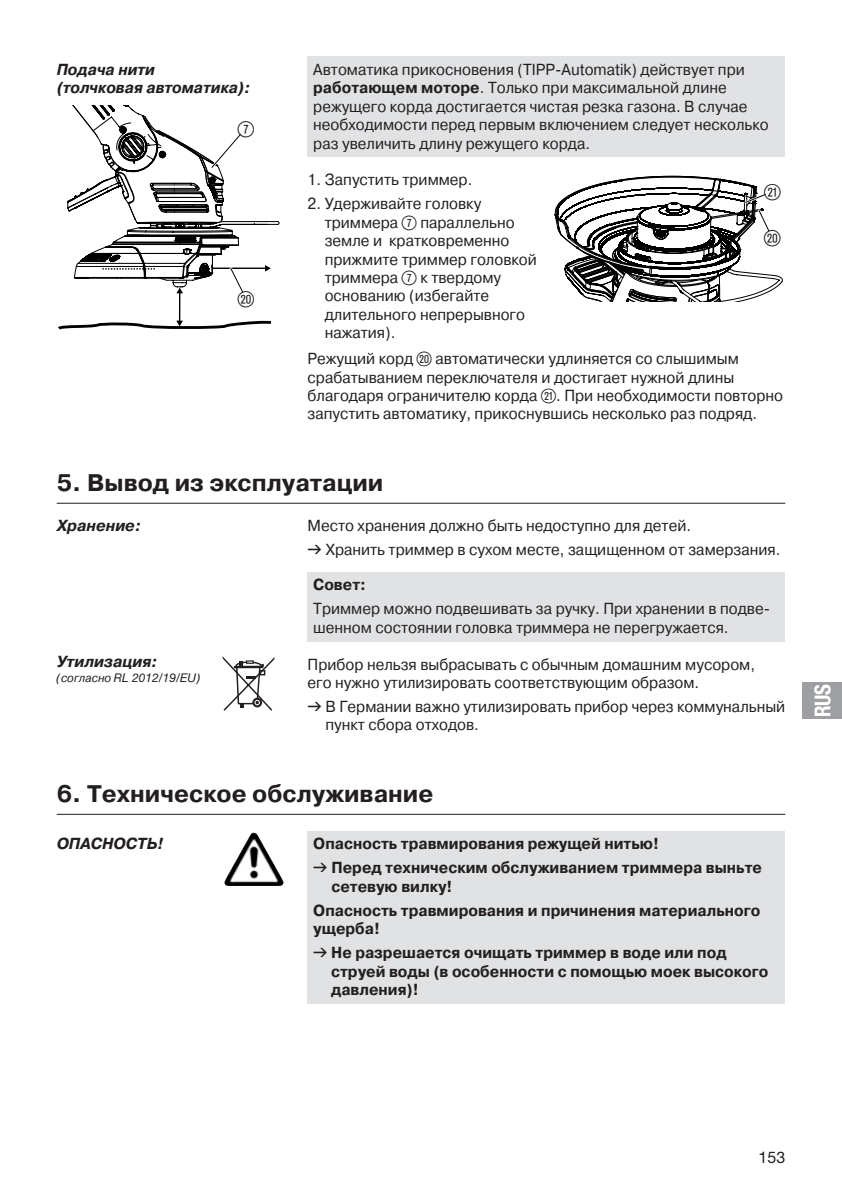
<style>
.page{position:relative;width:842px;height:1191px;background:#fff}
.page>*{position:absolute;margin:0;border:0;box-sizing:border-box;transform-origin:0 0}
.t1{font:24px "GARDENA Pro CYR Bold";color:#231f20}
.t2{font:22.2px/46px "Ziffernim Kreisund Quadrat BQ";color:#231f20}
.t3{font:22px "GARDENA Pro Bo Cond";color:#fff;scale:.95 1}
.t4{font:22px "Ziffernim Kreisund Quadrat BQ";color:#231f20}
.t5{font:16px/18.4px "GARDENA Pro CYR Regular";color:#231f20;scale:.95 1}
.t6{font:16px/24px "GARDENA Pro CYR Bold";color:#231f20;scale:.95 1}
.t7{font:16px/18.4px "GARDENA Pro CYR Bo Ita";color:#231f20;scale:.95 1}
.t8{font:16px "GARDENA Pro CYR Bo Ita";color:#231f20}
.t9{font:16px "GARDENA Pro";color:#231f20}
.t10{font:italic 12px "GARDENA Pro";color:#231f20}
.s1{font-family:"GARDENA Pro CYR Bold"}
.s2{font-family:"Ziffernim Kreisund Quadrat BQ";font-size:20px}
.s3{font-family:"Formdruck"}
.s4{font-family:"GARDENA Pro CYR Reg Ita";font-style:normal}
</style>
<div class="page">
<div style="left:308px;top:57px;width:477px;height:100px;background:#e1e2e4"></div>
<hr style="left:179px;top:292px;width:1px;height:30px;background:#000">
<svg style="left:58px;top:319px;width:213px;height:11px"></svg>
<svg style="left:67px;top:106px;width:213px;height:189px"></svg>
<svg style="left:554px;top:175px;width:229px;height:127px"></svg>
<div style="left:308px;top:572px;width:477px;height:69px;background:#e1e2e4"></div>
<hr style="left:57px;top:503px;width:728px;height:1px;background:#231f20">
<svg style="left:222px;top:656px;width:53px;height:55px"></svg>
<div style="left:308px;top:831px;width:477px;height:172px;background:#e1e2e4"></div>
<hr style="left:57px;top:814px;width:728px;height:1px;background:#231f20">
<img style="left:227px;top:833px;width:26px;height:44px">
<div style="left:802px;top:682px;width:40px;height:36px;background:#9d9fa2"></div>
<p class="t7" style="left:57px;top:60px;width:205px">Подача нити<br>(толчковая автоматика):</p>
<h3 class="t4" style="left:238px;top:116px;width:18px">7</h3>
<h3 class="t4" style="left:238px;top:286px;width:18px">p</h3>
<p class="t5" style="left:313px;top:60px;width:481px">Автоматика прикосновения (TIPP-Automatik) действует при <span class="s1">работающем моторе</span>. Только при максимальной длине режущего корда достигается чистая резка газона. В случае необходимости перед первым включением следует несколько раз увеличить длину режущего корда.</p>
<p class="t5" style="left:308px;top:171px;width:175px">1. Запустить триммер.</p>
<p class="t5" style="left:325px;top:195px;width:225px;text-indent:-17px">2. Удерживайте головку триммера <span class="s2">7</span> параллельно земле и кратковременно прижмите триммер головкой триммера <span class="s2">7</span> к твердому основанию (избегайте длительного непрерывного нажатия).</p>
<h2 class="t2" style="left:764px;top:169px;width:18px">a p</h2>
<p class="t5" style="left:308px;top:349px;width:502px">Режущий корд <span class="s2">p</span> автоматически удлиняется со слышимым срабатыванием переключателя и достигает нужной длины благодаря ограничителю корда <span class="s2">a</span>. При необходимости повторно запустить автоматику, прикоснувшись несколько раз подряд.</p>
<h1 class="t1" style="left:57px;top:470px;width:328px">5. Вывод из эксплуатации</h1>
<p class="t8" style="left:57px;top:516px;width:86px">Хранение:</p>
<p class="t5" style="left:308px;top:513px;width:499px;line-height:24px">Место хранения должно быть недоступно для детей.<br><span class="s3">v</span> Хранить триммер в сухом месте, защищенном от замерзания.</p>
<p class="t6" style="left:313px;top:573px;width:57px">Совет:</p>
<p class="t5" style="left:313px;top:600px;width:482px">Триммер можно подвешивать за ручку. При хранении в подве&shy;шенном состоянии головка триммера не перегружается.</p>
<p class="t8" style="left:57px;top:652px;width:102px">Утилизация:</p>
<p class="t10" style="left:57px;top:670px;width:145px"><span class="s4">(согласно</span> RL 2012/19/EU<span class="s4">)</span></p>
<p class="t5" style="left:308px;top:655px;width:472px">Прибор нельзя выбрасывать с обычным домашним мусором, его нужно утилизировать соответствующим образом.</p>
<p class="t5" style="left:325px;top:697px;width:485px;text-indent:-18px"><span class="s3">v</span> В Германии важно утилизировать прибор через коммунальный пункт сбора отходов.</p>
<h1 class="t1" style="left:57px;top:781px;width:378px">6. Техническое обслуживание</h1>
<p class="t8" style="left:57px;top:834px;width:108px">ОПАСНОСТЬ!</p>
<p class="t6" style="left:313px;top:831px;width:474px">Опасность травмирования режущей нитью!<br><span class="s3">v</span> Перед техническим обслуживанием триммера выньте</p>
<p class="t6" style="left:313px;top:874px;width:472px;text-indent:18px">сетевую вилку!<br>Опасность травмирования и причинения материального</p>
<p class="t6" style="left:313px;top:916px;width:437px">ущерба!<br><span class="s3">v</span> Не разрешается очищать триммер в воде или под</p>
<p class="t6" style="left:331px;top:962px;width:462px;line-height:18.4px">струей воды (в особенности с помощью моек высокого давления)!</p>
<h3 class="t3" style="left:809px;top:717px;width:37px;rotate:-90deg">RUS</h3>
<p class="t9" style="left:759px;top:1147px;width:28px">153</p>
</div>
